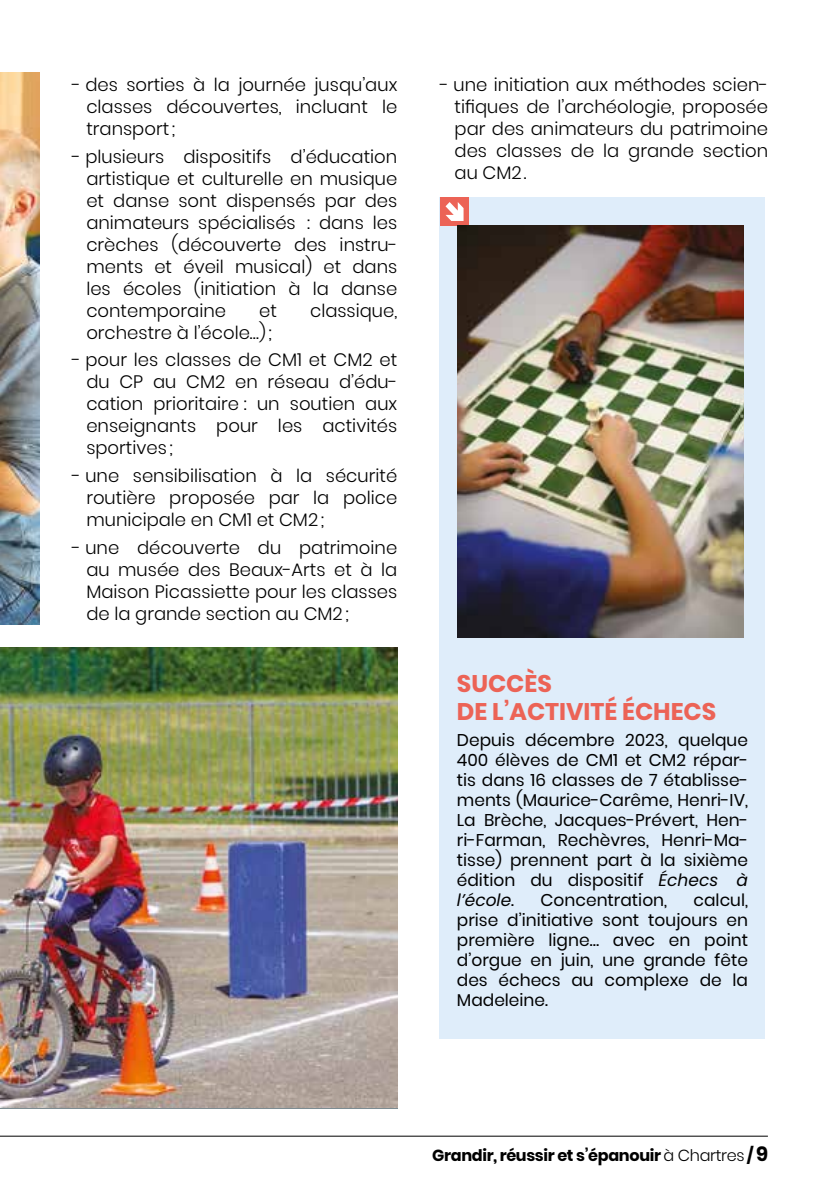
<style>
.page{position:relative;width:840px;height:1191px;background:#fff}
.page>*{position:absolute;margin:0;border:0;box-sizing:border-box;transform-origin:0 0}
.t1{font:700 24px/28px "Poppins";color:#ec6356}
.t2{font:300 18px/22px "Poppins";color:#000;text-align:justify}
.t3{font:17px/20px "Poppins";color:#000;text-align:justify}
.t4{font:700 16px "Poppins";letter-spacing:-.02em;color:#000}
.s1{font-style:italic}
.s2{font-weight:300}
.s3{font-size:20px}
</style>
<div class="page">
<img style="left:0;top:647px;width:397px;height:460px">
<div style="left:439px;top:197px;width:325px;height:841px;background:#dfedfa"></div>
<div style="left:439px;top:197px;width:29px;height:28px;background:#ec6356"></div>
<svg style="left:445px;top:202px;width:18px;height:19px"></svg>
<img style="left:457px;top:225px;width:286px;height:412px">
<img style="left:0;top:72px;width:40px;height:552px">
<hr style="left:0;top:1135px;width:767px;height:1px;background:#000">
<p class="t2" style="left:86px;top:74px;width:312px;text-indent:-14px">- des sorties à la journée jusqu’aux classes découvertes, incluant le transport;</p>
<p class="t2" style="left:86px;top:145px;width:312px;text-indent:-14px">- plusieurs dispositifs d’éducation artistique et culturelle en musique et danse sont dispensés par des animateurs spécialisés : dans les crèches (découverte des instru&shy;ments et éveil musical) et dans les écoles (initiation à la danse contemporaine</p>
<p class="t2" style="left:259px;top:299px;width:19px">et</p>
<p class="t2" style="left:310px;top:299px;width:89px">classique,</p>
<p class="t2" style="left:86px;top:321px;width:187px">orchestre à l’école…);</p>
<p class="t2" style="left:86px;top:349px;width:312px;text-indent:-14px">- pour les classes de CM1 et CM2 et du CP au CM2 en réseau d’édu&shy;cation prioritaire : un soutien aux enseignants pour les activités sportives;</p>
<p class="t2" style="left:86px;top:465px;width:312px;text-indent:-14px">- une sensibilisation à la sécurité routière proposée par la police municipale en CM1 et CM2;</p>
<p class="t2" style="left:86px;top:536px;width:312px;text-indent:-14px">- une découverte du patrimoine au musée des Beaux-Arts et à la Maison Picassiette pour les classes de la grande section au CM2;</p>
<p class="t2" style="left:454px;top:74px;width:315px;text-indent:-14px">- une initiation aux méthodes scien&shy;tifiques de l’archéologie, proposée par des animateurs du patrimoine des classes de la grande section au CM2.</p>
<h1 class="t1" style="left:456px;top:669px;width:261px">SUCCÈS<br>DE L’ACTIVITÉ ÉCHECS</h1>
<p class="t3" style="left:456px;top:730px;width:293px">Depuis décembre 2023, quelque 400 élèves de CM1 et CM2 répar&shy;tis dans 16 classes de 7 établisse&shy;ments (Maurice-Carême, Henri-IV, La Brèche, Jacques-Prévert, Hen&shy;ri-Farman, Rechèvres, Henri-Ma&shy;tisse) prennent part à la sixième édition du dispositif <span class="s1">Échecs à l’école</span>.</p>
<p class="t3" style="left:540px;top:889px;width:128px">Concentration,</p>
<p class="t3" style="left:456px;top:889px;width:292px;text-indent:236px">calcul, prise d’initiative sont toujours en première ligne… avec en point d’orgue en juin, une grande fête des échecs au complexe de la Madeleine.</p>
<p class="t4" style="left:432px;top:1146px;width:337px">Grandir, réussir et s’épanouir <span class="s2">à Chartres</span> / <span class="s3">9</span></p>
</div>
